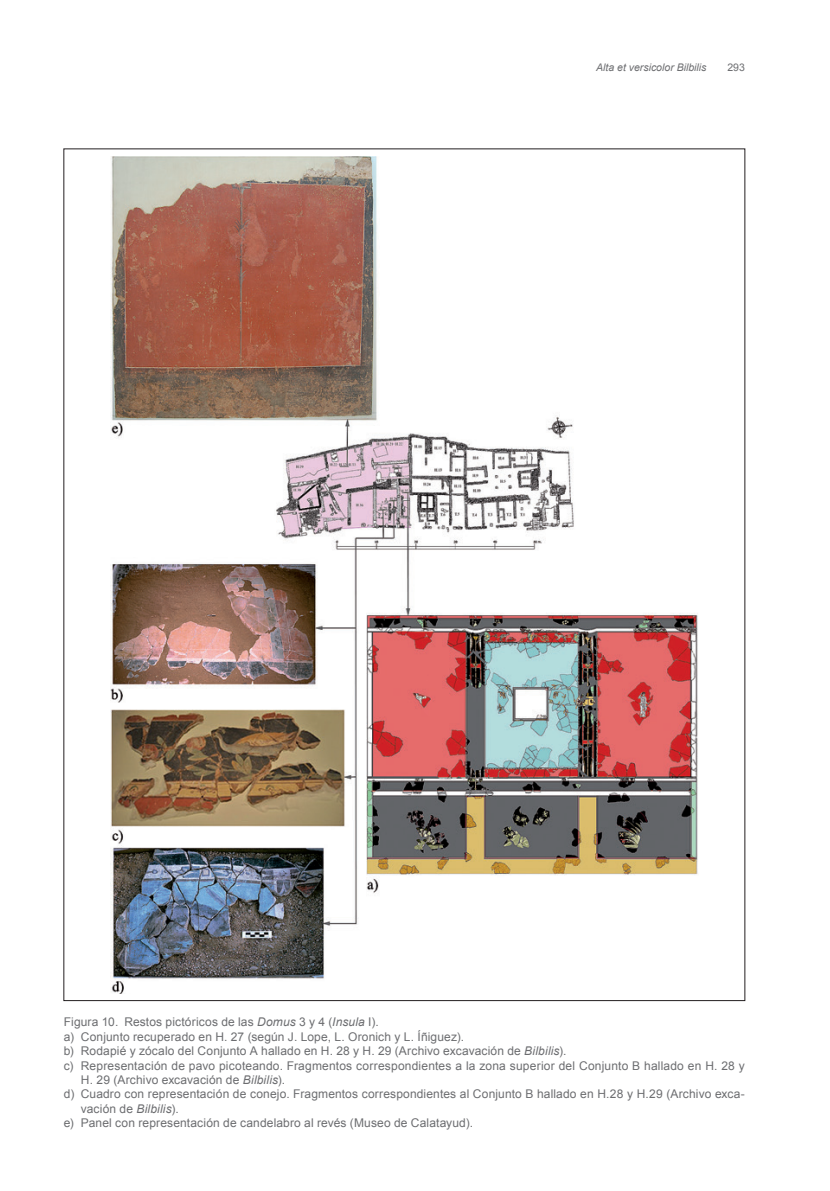
<style>
.page{position:relative;width:830px;height:1191px;background:#fff}
.page>*{position:absolute;margin:0;border:0;box-sizing:border-box;transform-origin:0 0}
.t1{font:12px "Arial";letter-spacing:.01em;color:#6c6d70}
.t2{font:italic 10.5px "Arial";color:#6c6d70}
.t3{font:10.5px "Arial";color:#6c6d70}
.s1{font-style:italic}
</style>
<div class="page">
<img style="left:110px;top:156px;width:588px;height:837px">
<p class="t2" style="left:596px;top:62px;width:112px">Alta et versicolor Bilbilis</p>
<p class="t3" style="left:727px;top:62px;width:19px">293</p>
<p class="t1" style="left:64px;top:1015px;width:316px">Figura 10. Restos pictóricos de las <span class="s1">Domus</span> 3 y 4 (<span class="s1">Insula</span> I).</p>
<p class="t1" style="left:64px;top:1030px;width:401px">a) Conjunto recuperado en H. 27 (según J. Lope, L. Oronich y L. Íñiguez).</p>
<p class="t1" style="left:64px;top:1044px;width:504px">b) Rodapié y zócalo del Conjunto A hallado en H. 28 y H. 29 (Archivo excavación de <span class="s1">Bilbilis</span>).</p>
<p class="t1" style="left:64px;top:1058px;width:682px">c) Representación de pavo picoteando. Fragmentos correspondientes a la zona superior del Conjunto B hallado en H. 28 y</p>
<p class="t1" style="left:81px;top:1073px;width:206px">H. 29 (Archivo excavación de <span class="s1">Bilbilis</span>).</p>
<p class="t1" style="left:64px;top:1087px;width:682px">d) Cuadro con representación de conejo. Fragmentos correspondientes al Conjunto B hallado en H.28 y H.29 (Archivo exca-</p>
<p class="t1" style="left:81px;top:1102px;width:99px">vación de <span class="s1">Bilbilis</span>).</p>
<p class="t1" style="left:64px;top:1116px;width:410px">e) Panel con representación de candelabro al revés (Museo de Calatayud).</p>
</div>
